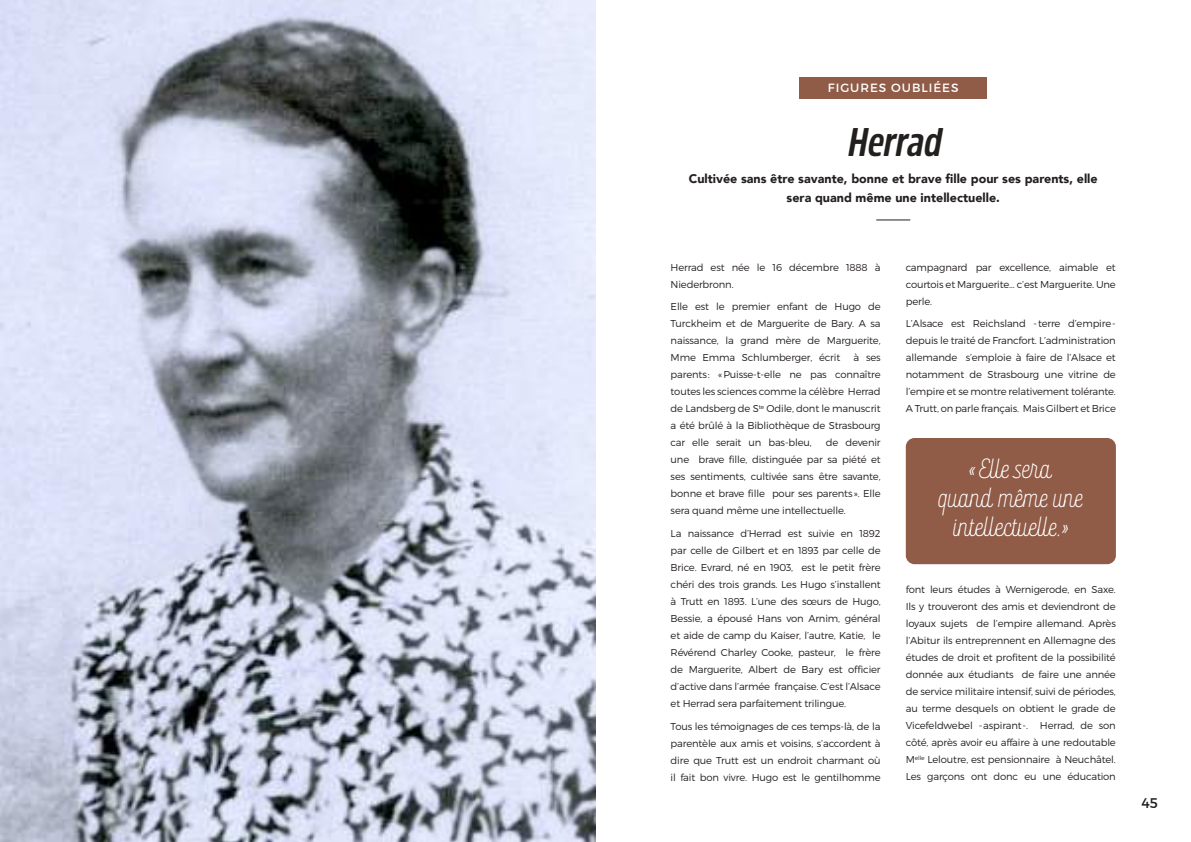
<style>
.page{position:relative;width:1191px;height:842px;background:#fff}
.page>*{position:absolute;margin:0;border:0;box-sizing:border-box;transform-origin:0 0}
.t1{font:italic 700 40px "Rockeby Cd";color:#241f1f}
.t2{font:24px/29px "Rockeby Sc Two";letter-spacing:-.055em;color:#fff;text-align:center}
.t3{font:14px "Montserrat";color:#241f1f}
.t4{font:900 12.5px/19px "Avenir";color:#241f1f;text-align:center}
.t5{font:12px "Montserrat";letter-spacing:.08em;color:#fff}
.t6{font:300 10px/17px "Montserrat";letter-spacing:-.015em;color:#241f1f;text-align:justify}
</style>
<div class="page">
<img style="left:0;top:0;width:595px;height:842px">
<div style="left:799px;top:77px;width:187px;height:22px;background:#905c48"></div>
<hr style="left:876px;top:220px;width:34px;height:1px;background:#241f1f">
<div style="left:905px;top:438px;width:210px;height:126px;background:#905c48;border-radius:9px"></div>
<p class="t5" style="left:828px;top:80px;width:132px">FIGURES OUBLIÉES</p>
<h1 class="t1" style="left:846px;top:118px;width:105px">Herrad</h1>
<p class="t4" style="left:689px;top:169px;width:410px">Cultivée sans être savante, bonne et brave fille pour ses parents, elle sera quand même une intellectuelle.</p>
<p class="t6" style="left:670px;top:258px;width:212px">Herrad est née le 16 décembre 1888 à<br>Niederbronn.</p>
<p class="t6" style="left:670px;top:298px;width:211px">Elle est le premier enfant de Hugo de Turckheim et de Marguerite de Bary. A sa naissance, la grand mère de Marguerite, Mme Emma Schlumberger, écrit</p>
<p class="t6" style="left:670px;top:349px;width:211px;text-indent:183px">à ses parents: «Puisse-t-elle ne pas connaître toutes les sciences comme la célèbre Herrad de Landsberg de S<sup>te</sup> Odile, dont le manuscrit a été brûlé à la Bibliothèque de Strasbourg car elle serait un bas-bleu,</p>
<p class="t6" style="left:670px;top:434px;width:211px;text-indent:155px">de devenir une brave fille, distinguée par sa piété et ses sentiments, cultivée sans être savante, bonne et brave fille pour ses parents». Elle sera quand même une intellectuelle.</p>
<p class="t6" style="left:670px;top:525px;width:211px">La naissance d’Herrad est suivie en 1892 par celle de Gilbert et en 1893 par celle de Brice. Evrard, né en 1903, est le petit frère chéri des trois grands. Les Hugo s’installent à Trutt en 1893. L’une des sœurs de Hugo, Bessie, a épousé Hans von Arnim, général et aide de camp du Kaiser, l’autre, Katie, le Révérend Charley Cooke, pasteur, le frère de Marguerite, Albert de Bary est officier d’active dans l’armée française. C’est l’Alsace et Herrad sera parfaitement trilingue.</p>
<p class="t6" style="left:670px;top:717px;width:211px">Tous les témoignages de ces temps-là, de la parentèle aux amis et voisins, s’accordent à dire que Trutt est un endroit charmant où il fait bon vivre. Hugo est le gentilhomme</p>
<p class="t6" style="left:905px;top:258px;width:211px">campagnard par excellence, aimable et courtois et Marguerite… c’est Marguerite. Une perle.</p>
<p class="t6" style="left:905px;top:315px;width:212px">L’Alsace est Reichsland -terre d’empire&shy;depuis le traité de Francfort. L’administration allemande s’emploie à faire de l’Alsace et notamment de Strasbourg une vitrine de l’empire et se montre relativement tolérante.<br>A Trutt, on parle français. Mais Gilbert et Brice</p>
<h2 class="t2" style="left:938px;top:456px;width:147px">« Elle sera quand même une intellectuelle.»</h2>
<p class="t6" style="left:905px;top:581px;width:212px">font leurs études à Wernigerode, en Saxe.<br>Ils y trouveront des amis et deviendront de loyaux sujets de l’empire allemand. Après l’Abitur ils entreprennent en Allemagne des études de droit et profitent de la possibilité donnée aux étudiants de faire une année de service militaire intensif, suivi de périodes, au terme desquels on obtient le grade de Vicefeldwebel -aspirant-. Herrad, de son côté, après avoir eu affaire à une redoutable M<sup>elle</sup> Leloutre, est pensionnaire à Neuchâtel.<br>Les garçons ont donc eu une éducation</p>
<h3 class="t3" style="left:1141px;top:795px;width:18px">45</h3>
</div>
